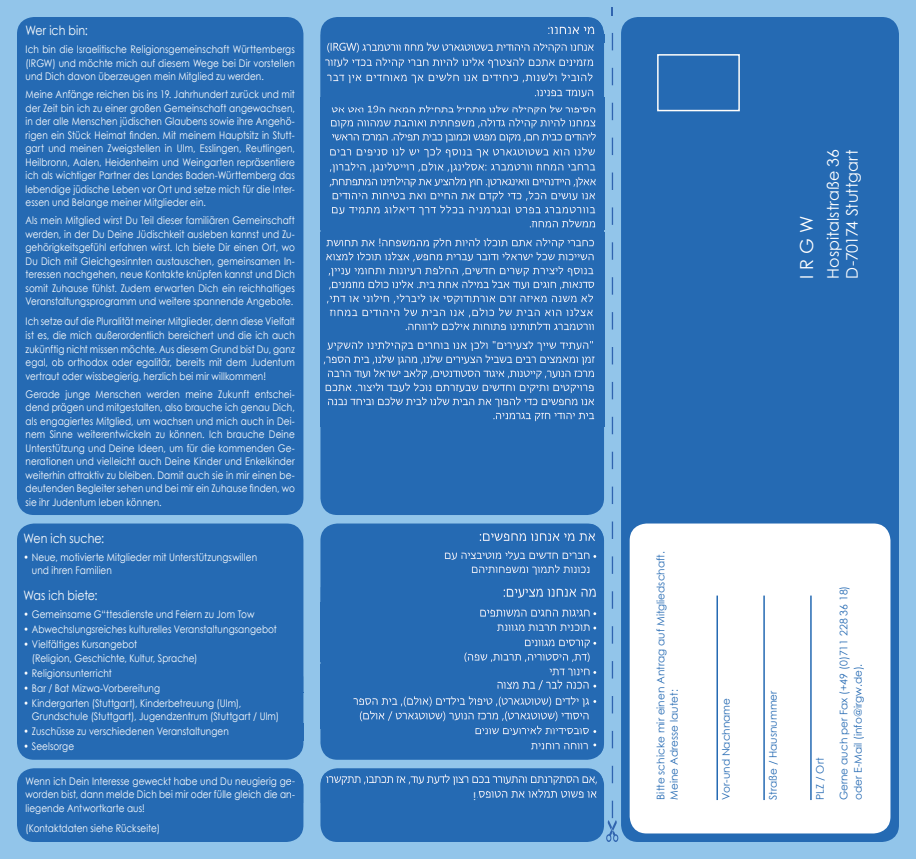
<style>
.page{position:relative;width:916px;height:859px;background:#92c5ea}
.page>*{position:absolute;margin:0;border:0;box-sizing:border-box;transform-origin:0 0}
.t1{font:18px "Century Gothic";color:#fff}
.t2{font:16px/19px "Century Gothic";color:#fff}
.t3{font:13px "Century Gothic";color:#fff;scale:.85 1}
.t4{font:11px "Gisha";color:#fff}
.t5{font:10.5px/13.5px "Century Gothic";letter-spacing:.01em;color:#fff;text-align:justify;scale:.85 1}
.t6{font:10.5px/13.5px "Century Gothic";color:#256ab3}
</style>
<div class="page">
<div style="left:17px;top:523px;width:286px;height:237px;background:#256ab3;border-radius:17px"></div>
<div style="left:17px;top:17px;width:286px;height:498px;background:#256ab3;border-radius:17px"></div>
<div style="left:17px;top:768px;width:286px;height:74px;background:#256ab3;border-radius:17px"></div>
<div style="left:320px;top:17px;width:284px;height:498px;background:#256ab3;border-radius:17px"></div>
<svg style="left:606px;top:801px;width:12px;height:41px"></svg>
<svg style="left:612px;top:766px;width:1px;height:17px"></svg>
<svg style="left:612px;top:731px;width:1px;height:17px"></svg>
<svg style="left:612px;top:696px;width:1px;height:17px"></svg>
<svg style="left:612px;top:661px;width:1px;height:17px"></svg>
<svg style="left:612px;top:626px;width:1px;height:18px"></svg>
<svg style="left:612px;top:591px;width:1px;height:18px"></svg>
<svg style="left:612px;top:556px;width:1px;height:18px"></svg>
<svg style="left:612px;top:521px;width:1px;height:18px"></svg>
<svg style="left:612px;top:487px;width:1px;height:17px"></svg>
<svg style="left:612px;top:452px;width:1px;height:17px"></svg>
<svg style="left:612px;top:417px;width:1px;height:17px"></svg>
<svg style="left:612px;top:382px;width:1px;height:17px"></svg>
<svg style="left:612px;top:347px;width:1px;height:17px"></svg>
<svg style="left:612px;top:312px;width:1px;height:18px"></svg>
<svg style="left:612px;top:277px;width:1px;height:18px"></svg>
<svg style="left:612px;top:242px;width:1px;height:18px"></svg>
<svg style="left:612px;top:207px;width:1px;height:18px"></svg>
<svg style="left:612px;top:173px;width:1px;height:17px"></svg>
<svg style="left:612px;top:138px;width:1px;height:17px"></svg>
<svg style="left:612px;top:103px;width:1px;height:17px"></svg>
<svg style="left:612px;top:68px;width:1px;height:17px"></svg>
<svg style="left:612px;top:33px;width:1px;height:17px"></svg>
<div style="left:621px;top:17px;width:278px;height:825px;background:#256ab3;border-radius:17px"></div>
<div style="left:657px;top:54px;width:83px;height:57px;border:2px solid #fffefc"></div>
<img style="left:548px;top:20px;width:56px;height:14px">
<img style="left:320px;top:34px;width:274px;height:63px">
<img style="left:329px;top:109px;width:276px;height:120px">
<img style="left:331px;top:97px;width:274px;height:12px">
<img style="left:323px;top:238px;width:272px;height:184px">
<img style="left:323px;top:333px;width:282px;height:7px">
<div style="left:320px;top:523px;width:284px;height:237px;background:#256ab3;border-radius:17px"></div>
<img style="left:479px;top:524px;width:125px;height:17px">
<img style="left:444px;top:551px;width:153px;height:24px">
<img style="left:320px;top:587px;width:276px;height:15px">
<img style="left:480px;top:609px;width:117px;height:8px">
<img style="left:464px;top:624px;width:133px;height:38px">
<img style="left:549px;top:668px;width:48px;height:8px">
<img style="left:303px;top:676px;width:294px;height:16px">
<svg style="left:308px;top:676px;width:12px;height:2px"></svg>
<img style="left:303px;top:693px;width:294px;height:31px">
<img style="left:303px;top:724px;width:294px;height:17px">
<img style="left:531px;top:743px;width:57px;height:7px">
<img style="left:526px;top:737px;width:71px;height:4px">
<svg style="left:593px;top:743px;width:10px;height:11px"></svg>
<div style="left:320px;top:768px;width:284px;height:74px;background:#256ab3;border-radius:17px"></div>
<svg style="left:289px;top:779px;width:6px;height:20px"></svg>
<img style="left:320px;top:773px;width:284px;height:30px">
<div style="left:473px;top:792px;width:5px;height:8px;background:#256ab3;border-radius:50%"></div>
<div style="left:629px;top:523px;width:261px;height:310px;background:#fff;border-radius:17px"></div>
<hr style="left:716px;top:596px;width:2px;height:204px;background:#256ab3">
<hr style="left:763px;top:596px;width:2px;height:204px;background:#256ab3">
<hr style="left:810px;top:596px;width:1px;height:204px;background:#256ab3">
<p class="t3" style="left:26px;top:21px;width:75px">Wer ich bin:</p>
<p class="t5" style="left:26px;top:43px;width:318px">Ich bin die Israelitische Religionsgemeinschaft Württembergs (IRGW) und möchte mich auf diesem Wege bei Dir vorstellen und Dich davon überzeugen mein Mitglied zu werden.</p>
<p class="t5" style="left:26px;top:88px;width:318px">Meine Anfänge reichen bis ins 19. Jahrhundert zurück und mit der Zeit bin ich zu einer großen Gemeinschaft angewachsen, in der alle Menschen jüdischen Glaubens sowie ihre Angehö&shy;rigen ein Stück Heimat finden. Mit meinem Hauptsitz in Stutt&shy;gart und meinen Zweigstellen in Ulm, Esslingen, Reutlingen, Heilbronn, Aalen, Heidenheim und Weingarten repräsentiere ich als wichtiger Partner des Landes Baden-Württemberg das lebendige jüdische Leben vor Ort und setze mich für die Inter&shy;essen und Belange meiner Mitglieder ein.</p>
<p class="t5" style="left:26px;top:214px;width:318px">Als mein Mitglied wirst Du Teil dieser familiären Gemeinschaft werden, in der Du Deine Jüdischkeit ausleben kannst und Zu&shy;gehörigkeitsgefühl erfahren wirst. Ich biete Dir einen Ort, wo Du Dich mit Gleichgesinnten austauschen, gemeinsamen In&shy;teressen nachgehen, neue Kontakte knüpfen kannst und Dich somit Zuhause fühlst. Zudem erwarten Dich ein reichhaltiges Veranstaltungsprogramm und weitere spannende Angebote.</p>
<p class="t5" style="left:26px;top:315px;width:318px">Ich setze auf die Pluralität meiner Mitglieder, denn diese Vielfalt ist es, die mich außerordentlich bereichert und die ich auch zukünftig nicht missen möchte. Aus diesem Grund bist Du, ganz egal, ob orthodox oder egalitär, bereits mit dem Judentum vertraut oder wissbegierig, herzlich bei mir willkommen!</p>
<p class="t5" style="left:26px;top:387px;width:318px">Gerade junge Menschen werden meine Zukunft entschei&shy;dend prägen und mitgestalten, also brauche ich genau Dich, als engagiertes Mitglied, um wachsen und mich auch in Dei&shy;nem Sinne weiterentwickeln zu können. Ich brauche Deine Unterstützung und Deine Ideen, um für die kommenden Ge&shy;nerationen und vielleicht auch Deine Kinder und Enkelkinder weiterhin attraktiv zu bleiben. Damit auch sie in mir einen be&shy;deutenden Begleiter sehen und bei mir ein Zuhause finden, wo sie ihr Judentum leben können.</p>
<p class="t3" style="left:23px;top:529px;width:97px">Wen ich suche:</p>
<p class="t5" style="left:32px;top:550px;width:266px;text-indent:-9px">• Neue, motivierte Mitglieder mit Unterstützungswillen und ihren Familien</p>
<p class="t3" style="left:23px;top:586px;width:89px">Was ich biete:</p>
<p class="t5" style="left:23px;top:607px;width:273px">• Gemeinsame G“ttesdienste und Feiern zu Jom Tow</p>
<p class="t5" style="left:23px;top:622px;width:300px">• Abwechslungsreiches kulturelles Veranstaltungsangebot</p>
<p class="t5" style="left:32px;top:637px;width:196px;text-indent:-9px">• Vielfältiges Kursangebot<br>(Religion, Geschichte, Kultur, Sprache)</p>
<p class="t5" style="left:23px;top:666px;width:105px">• Religionsunterricht</p>
<p class="t5" style="left:23px;top:681px;width:162px">• Bar / Bat Mizwa-Vorbereitung</p>
<p class="t5" style="left:32px;top:696px;width:292px;text-indent:-9px">• Kindergarten (Stuttgart), Kinderbetreuung (Ulm),<br>Grundschule (Stuttgart), Jugendzentrum (Stuttgart / Ulm)</p>
<p class="t5" style="left:23px;top:724px;width:243px">• Zuschüsse zu verschiedenen Veranstaltungen</p>
<p class="t5" style="left:23px;top:739px;width:61px">• Seelsorge</p>
<p class="t5" style="left:26px;top:774px;width:318px">Wenn ich Dein Interesse geweckt habe und Du neugierig ge&shy;worden bist, dann melde Dich bei mir oder fülle gleich die an&shy;liegende Antwortkarte aus!</p>
<p class="t5" style="left:26px;top:821px;width:160px">(Kontaktdaten siehe Rückseite)</p>
<p class="t4" style="left:473px;top:790px;width:5px">!</p>
<h1 class="t1" style="left:794px;top:279px;width:64px;rotate:-90deg">I R G W</h1>
<h2 class="t2" style="left:823px;top:279px;width:131px;rotate:-90deg">Hospitalstraße 36<br>D-70174 Stuttgart</h2>
<p class="t6" style="left:653px;top:800px;width:250px;rotate:-90deg">Bitte schicke mir einen Antrag auf Mitgliedschaft.<br>Meine Adresse lautet:</p>
<p class="t6" style="left:719px;top:800px;width:104px;rotate:-90deg">Vor-und Nachname</p>
<p class="t6" style="left:766px;top:800px;width:111px;rotate:-90deg">Straße / Hausnummer</p>
<p class="t6" style="left:813px;top:800px;width:44px;rotate:-90deg">PLZ / Ort</p>
<p class="t6" style="left:836px;top:800px;width:216px;line-height:14.4px;rotate:-90deg">Gerne auch per Fax (+49 (0)711 228 36 18) oder E-Mail (info@irgw.de).</p>
</div>
